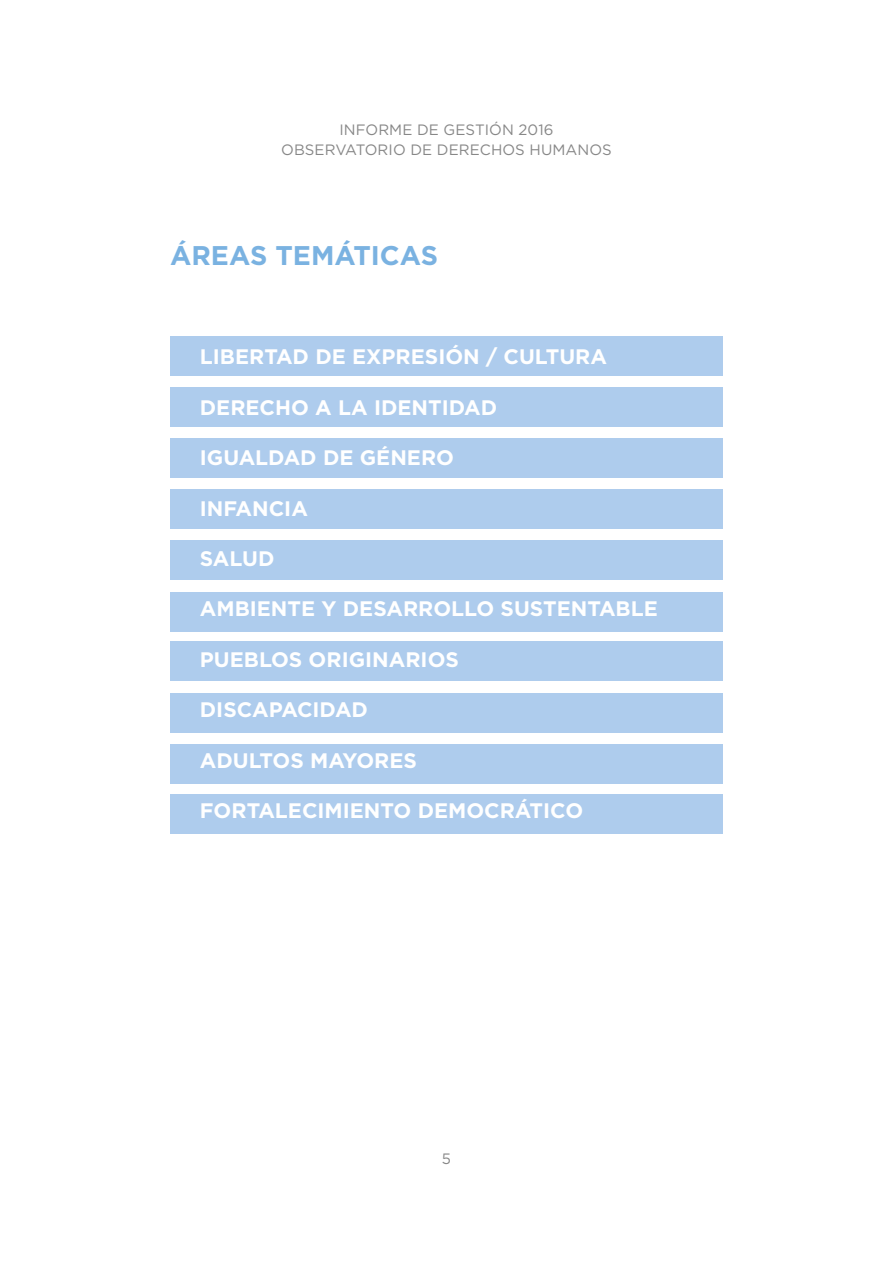
<style>
.page{position:relative;width:893px;height:1263px;background:#fff}
.page>*{position:absolute;margin:0;border:0;box-sizing:border-box;transform-origin:0 0}
.t1{font:700 27px "Gotham";color:#7ab2e1}
.t2{font:700 21px "Gotham";color:#fff}
.t3{font:15px/19.5px "Gotham";letter-spacing:.005em;color:#878787;text-align:center}
</style>
<div class="page">
<div style="left:170px;top:336px;width:553px;height:40px;background:#aecced"></div>
<div style="left:170px;top:387px;width:553px;height:40px;background:#aecced"></div>
<div style="left:170px;top:438px;width:553px;height:40px;background:#aecced"></div>
<div style="left:170px;top:489px;width:553px;height:40px;background:#aecced"></div>
<div style="left:170px;top:540px;width:553px;height:40px;background:#aecced"></div>
<div style="left:170px;top:592px;width:553px;height:39px;background:#aecced"></div>
<div style="left:170px;top:641px;width:553px;height:40px;background:#aecced"></div>
<div style="left:170px;top:693px;width:553px;height:40px;background:#aecced"></div>
<div style="left:170px;top:744px;width:553px;height:39px;background:#aecced"></div>
<div style="left:170px;top:794px;width:553px;height:40px;background:#aecced"></div>
<p class="t3" style="left:281px;top:120px;width:332px">INFORME DE GESTIÓN 2016<br>OBSERVATORIO DE DERECHOS HUMANOS</p>
<p class="t1" style="left:170px;top:238px;width:270px">ÁREAS TEMÁTICAS</p>
<p class="t2" style="left:200px;top:343px;width:409px">LIBERTAD DE EXPRESIÓN / CULTURA</p>
<p class="t2" style="left:200px;top:393px;width:299px">DERECHO A LA IDENTIDAD</p>
<p class="t2" style="left:200px;top:444px;width:256px">IGUALDAD DE GÉNERO</p>
<p class="t2" style="left:200px;top:494px;width:110px">INFANCIA</p>
<p class="t2" style="left:200px;top:545px;width:76px">SALUD</p>
<p class="t2" style="left:200px;top:595px;width:459px">AMBIENTE Y DESARROLLO SUSTENTABLE</p>
<p class="t2" style="left:200px;top:645px;width:260px">PUEBLOS ORIGINARIOS</p>
<p class="t2" style="left:200px;top:696px;width:170px">DISCAPACIDAD</p>
<p class="t2" style="left:200px;top:746px;width:219px">ADULTOS MAYORES</p>
<p class="t2" style="left:200px;top:797px;width:385px">FORTALECIMIENTO DEMOCRÁTICO</p>
<p class="t3" style="left:442px;top:1149px;width:11px">5</p>
</div>
